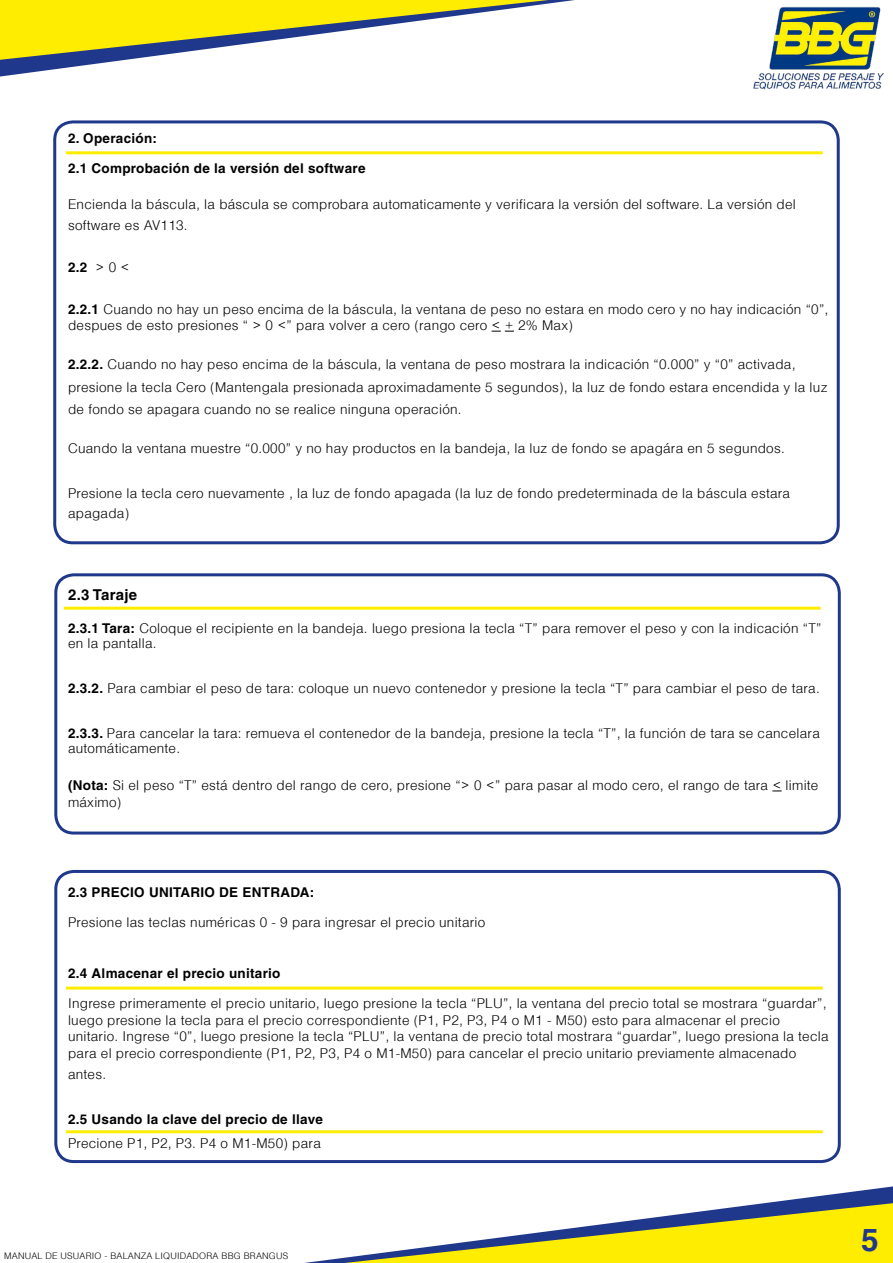
<style>
.page{position:relative;width:893px;height:1263px;background:#fff}
.page>*{position:absolute;margin:0;border:0;box-sizing:border-box;transform-origin:0 0}
.t1{font:700 31.5px "Helvetica";color:#20388b}
.t2{font:700 15px "Helvetica";letter-spacing:.02em;color:#000}
.t3{font:300 13.5px/16.5px "Helvetica";letter-spacing:.02em;color:#000}
.t4{font:700 13.5px "Helvetica";letter-spacing:.02em;color:#000}
.t5{font:300 9px "Helvetica";letter-spacing:.02em;color:#000}
.s1{font-weight:300}
.s2{font-weight:700}
</style>
<div class="page">
<div style="left:53px;top:120px;width:787px;height:424px;border:3px solid #20388b;border-radius:18px"></div>
<div style="left:54px;top:573px;width:787px;height:261px;border:3px solid #20388b;border-radius:18px"></div>
<div style="left:54px;top:870px;width:787px;height:293px;border:3px solid #20388b;border-radius:18px"></div>
<img style="left:754px;top:6px;width:129px;height:84px">
<svg style="left:304px;top:1186px;width:589px;height:77px"></svg>
<svg style="left:0;top:0;width:575px;height:77px"></svg>
<svg style="left:344px;top:1203px;width:549px;height:60px"></svg>
<svg style="left:492px;top:331px;width:22px;height:1px"></svg>
<hr style="left:64px;top:607px;width:757px;height:3px;background:#ffed00">
<hr style="left:66px;top:986px;width:757px;height:3px;background:#ffed00">
<hr style="left:66px;top:1130px;width:757px;height:3px;background:#ffed00">
<hr style="left:66px;top:151px;width:757px;height:3px;background:#ffed00">
<p class="t4" style="left:68px;top:130px;width:90px">2. Operación:</p>
<p class="t4" style="left:68px;top:160px;width:299px">2.1 Comprobación de la versión del software</p>
<p class="t3" style="left:68px;top:193px;width:729px;line-height:21px">Encienda la báscula, la báscula se comprobara automaticamente y verificara la versión del software. La versión del software es AV113.</p>
<p class="t4" style="left:68px;top:259px;width:63px">2.2 <span class="s1">&gt; 0 &lt;</span></p>
<p class="t3" style="left:68px;top:301px;width:762px"><span class="s2">2.2.1</span> Cuando no hay un peso encima de la báscula, la ventana de peso no estara en modo cero y no hay indicación “0”, despues de esto presiones “ &gt; 0 &lt;” para volver a cero (rango cero &lt; + 2% Max)</p>
<p class="t3" style="left:68px;top:353px;width:761px;line-height:22.5px"><span class="s2">2.2.2.</span> Cuando no hay peso encima de la báscula, la ventana de peso mostrara la indicación “0.000” y “0” activada, presione la tecla Cero (Mantengala presionada aproximadamente 5 segundos), la luz de fondo estara encendida y la luz de fondo se apagara cuando no se realice ninguna operación.</p>
<p class="t3" style="left:68px;top:440px;width:718px">Cuando la ventana muestre “0.000” y no hay productos en la bandeja, la luz de fondo se apagára en 5 segundos.</p>
<p class="t3" style="left:68px;top:484px;width:724px;line-height:19.5px">Presione la tecla cero nuevamente , la luz de fondo apagada (la luz de fondo predeterminada de la báscula estara apagada)</p>
<p class="t2" style="left:68px;top:585px;width:71px">2.3 Taraje</p>
<p class="t3" style="left:68px;top:620px;width:755px;line-height:15px"><span class="s2">2.3.1 Tara:</span> Coloque el recipiente en la bandeja. luego presiona la tecla “T” para remover el peso y con la indicación “T” en la pantalla.</p>
<p class="t3" style="left:68px;top:679px;width:753px"><span class="s2">2.3.2.</span> Para cambiar el peso de tara: coloque un nuevo contenedor y presione la tecla “T” para cambiar el peso de tara.</p>
<p class="t3" style="left:68px;top:725px;width:753px;line-height:15px"><span class="s2">2.3.3.</span> Para cancelar la tara: remueva el contenedor de la bandeja, presione la tecla “T”, la función de tara se cancelara automáticamente.</p>
<p class="t3" style="left:68px;top:777px;width:752px"><span class="s2">(Nota:</span> Si el peso “T” está dentro del rango de cero, presione “&gt; 0 &lt;” para pasar al modo cero, el rango de tara &lt; limite máximo)</p>
<p class="t4" style="left:68px;top:884px;width:248px">2.3 PRECIO UNITARIO DE ENTRADA:</p>
<p class="t3" style="left:68px;top:914px;width:419px">Presione las teclas numéricas 0 - 9 para ingresar el precio unitario</p>
<p class="t4" style="left:68px;top:965px;width:214px">2.4 Almacenar el precio unitario</p>
<p class="t3" style="left:68px;top:995px;width:762px">Ingrese primeramente el precio unitario, luego presione la tecla “PLU”, la ventana del precio total se mostrara “guardar”, luego presione la tecla para el precio correspondiente (P1, P2, P3, P4 o M1 - M50) esto para almacenar el precio unitario. Ingrese “0”, luego presione la tecla “PLU”, la ventana de precio total mostrara “guardar”, luego presiona la tecla para el precio correspondiente (P1, P2, P3, P4 o M1-M50) para cancelar el precio unitario previamente almacenado</p>
<p class="t3" style="left:68px;top:1065px;width:40px">antes.</p>
<p class="t4" style="left:68px;top:1111px;width:256px">2.5 Usando la clave del precio de llave</p>
<p class="t3" style="left:68px;top:1134px;width:254px">Precione P1, P2, P3. P4 o M1-M50) para</p>
<p class="t5" style="left:4px;top:1250px;width:286px">MANUAL DE USUARIO - BALANZA LIQUIDADORA BBG BRANGUS</p>
<h1 class="t1" style="left:861px;top:1221px;width:19px">5</h1>
</div>
